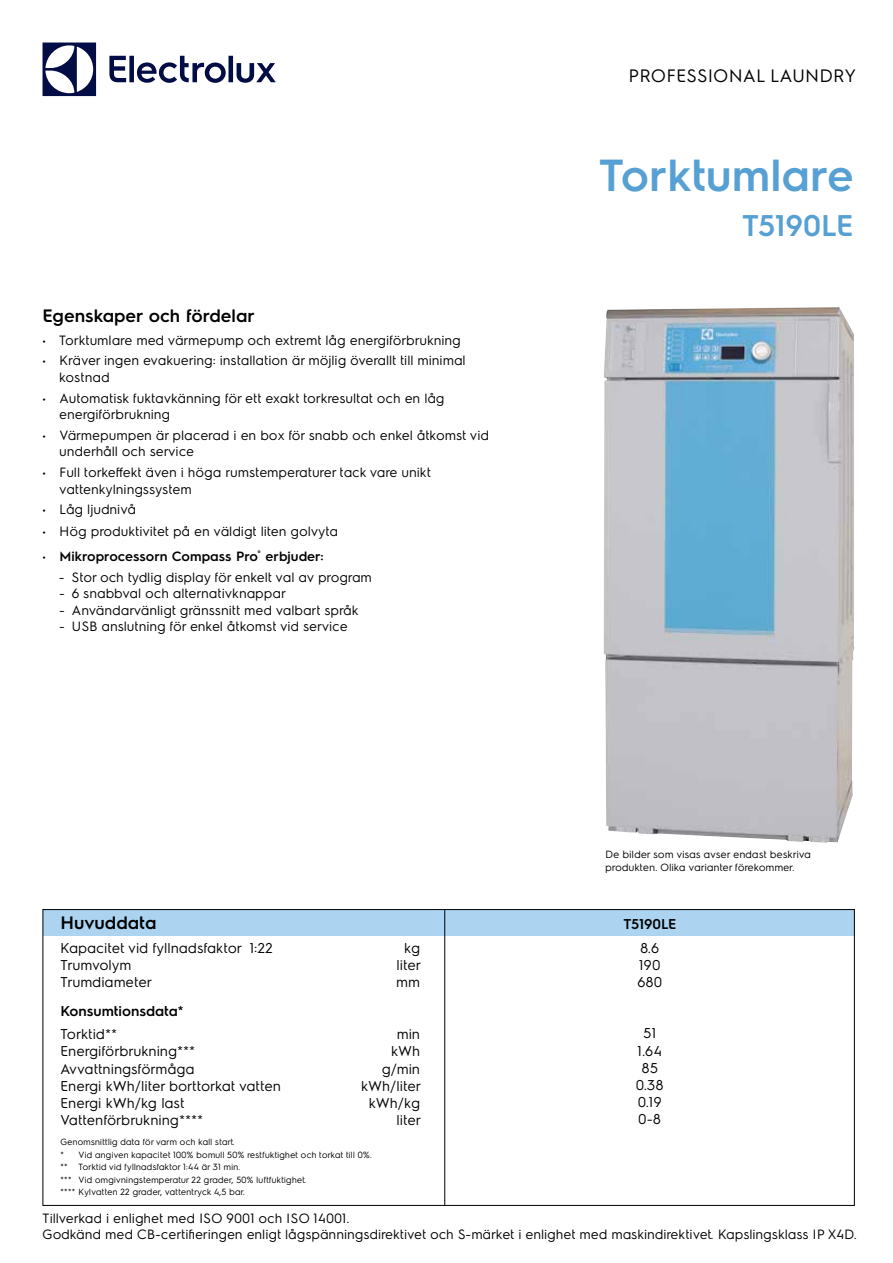
<style>
.page{position:relative;width:893px;height:1263px;background:#fff}
.page>*{position:absolute;margin:0;border:0;box-sizing:border-box;transform-origin:0 0}
.t1{font:600 45px "Electrolux Sans";color:#56a0d3}
.t2{font:600 30px "Electrolux Sans";letter-spacing:-.01em;color:#56a0d3}
.t3{font:600 18px "Electrolux Sans";color:#000}
.t4{font:18px "Electrolux Sans";color:#000}
.t5{font:14.25px/17.1px "Electrolux Sans";color:#000}
.t6{font:600 14.25px "Electrolux Sans";color:#000}
.t7{font:13.5px/16.5px "Electrolux Sans";color:#000}
.t8{font:600 13.5px "Electrolux Sans";color:#000}
.t9{font:10.5px/12.6px "Electrolux Sans";color:#000}
.t10{font:9px/12.5px "Electrolux Sans";color:#000}
.s1{font-weight:400}
</style>
<div class="page">
<svg style="left:43px;top:43px;width:53px;height:53px"></svg>
<svg style="left:109px;top:56px;width:167px;height:27px"></svg>
<img style="left:604px;top:307px;width:250px;height:536px">
<div style="left:43px;top:909px;width:811px;height:27px;background:#acd4f1"></div>
<hr style="left:444px;top:909px;width:1px;height:297px;background:#000">
<h3 class="t4" style="left:629px;top:63px;width:229px">PROFESSIONAL LAUNDRY</h3>
<h3 class="t3" style="left:43px;top:303px;width:214px">Egenskaper och fördelar</h3>
<p class="t7" style="left:43px;top:331px;width:420px">• Torktumlare med värmepump och extremt låg energiförbrukning</p>
<p class="t7" style="left:60px;top:352px;width:408px;text-indent:-17px">• Kräver ingen evakuering: installation är möjlig överallt till minimal kostnad</p>
<p class="t7" style="left:60px;top:389px;width:387px;text-indent:-17px">• Automatisk fuktavkänning för ett exakt torkresultat och en låg energiförbrukning</p>
<p class="t7" style="left:60px;top:426px;width:431px;text-indent:-17px">• Värmepumpen är placerad i en box för snabb och enkel åtkomst vid underhåll och service</p>
<p class="t7" style="left:60px;top:463px;width:373px;text-indent:-17px">• Full torkeffekt även i höga rumstemperaturer tack vare unikt vattenkylningssystem</p>
<p class="t7" style="left:43px;top:501px;width:95px">• Låg ljudnivå</p>
<p class="t7" style="left:43px;top:522px;width:298px">• Hög produktivitet på en väldigt liten golvyta</p>
<p class="t8" style="left:43px;top:547px;width:283px"><span class="s1">•</span> Mikroprocessorn Compass Pro<sup>®</sup> erbjuder:</p>
<p class="t7" style="left:59px;top:568px;width:315px">- Stor och tydlig display för enkelt val av program</p>
<p class="t7" style="left:60px;top:584px;width:228px">- 6 snabbval och alternativknappar</p>
<p class="t7" style="left:60px;top:601px;width:301px">- Användarvänligt gränssnitt med valbart språk</p>
<p class="t7" style="left:60px;top:617px;width:290px">- USB anslutning för enkel åtkomst vid service</p>
<h1 class="t1" style="left:599px;top:143px;width:256px">Torktumlare</h1>
<h2 class="t2" style="left:742px;top:204px;width:113px">T5190LE</h2>
<p class="t9" style="left:605px;top:848px;width:207px">De bilder som visas avser endast beskriva produkten. Olika varianter förekommer.</p>
<h3 class="t3" style="left:60px;top:910px;width:98px">Huvuddata</h3>
<p class="t5" style="left:60px;top:938px;width:214px">Kapacitet vid fyllnadsfaktor 1:22</p>
<p class="t5" style="left:405px;top:938px;width:17px">kg</p>
<p class="t5" style="left:60px;top:955px;width:73px">Trumvolym</p>
<p class="t5" style="left:397px;top:955px;width:26px">liter</p>
<p class="t5" style="left:60px;top:972px;width:93px">Trumdiameter</p>
<p class="t5" style="left:396px;top:972px;width:25px">mm</p>
<p class="t6" style="left:60px;top:1001px;width:125px">Konsumtionsdata*</p>
<p class="t5" style="left:60px;top:1025px;width:59px">Torktid**</p>
<p class="t5" style="left:397px;top:1025px;width:25px">min</p>
<p class="t5" style="left:60px;top:1042px;width:137px">Energiförbrukning***</p>
<p class="t5" style="left:391px;top:1042px;width:30px">kWh</p>
<p class="t5" style="left:60px;top:1059px;width:136px">Avvattningsförmåga</p>
<p class="t5" style="left:382px;top:1059px;width:40px">g/min</p>
<p class="t5" style="left:60px;top:1076px;width:222px">Energi kWh/liter borttorkat vatten</p>
<p class="t5" style="left:361px;top:1076px;width:61px">kWh/liter</p>
<p class="t5" style="left:60px;top:1093px;width:126px">Energi kWh/kg last</p>
<p class="t5" style="left:369px;top:1093px;width:53px">kWh/kg</p>
<p class="t5" style="left:60px;top:1110px;width:145px">Vattenförbrukning****</p>
<p class="t5" style="left:397px;top:1110px;width:26px">liter</p>
<p class="t10" style="left:60px;top:1135px;width:313px">Genomsnittlig data för varm och kall start.<br>* Vid angiven kapacitet 100% bomull 50% restfuktighet och torkat till 0%. ** Torktid vid fyllnadsfaktor 1:44 är 31 min.<br>*** Vid omgivningstemperatur 22 grader, 50% luftfuktighet.<br>**** Kylvatten 22 grader, vattentryck 4,5 bar.</p>
<p class="t7" style="left:43px;top:1209px;width:816px">Tillverkad i enlighet med ISO 9001 och ISO 14001.<br>Godkänd med CB-certifieringen enligt lågspänningsdirektivet och S-märket i enlighet med maskindirektivet. Kapslingsklass IP X4D.</p>
<p class="t6" style="left:623px;top:914px;width:55px">T5190LE</p>
<p class="t5" style="left:637px;top:938px;width:27px">8.6<br>190<br>680</p>
<p class="t5" style="left:636px;top:1024px;width:29px;text-align:center">51<br>1.64<br>85<br>0.38<br>0.19<br>0-8</p>
</div>
